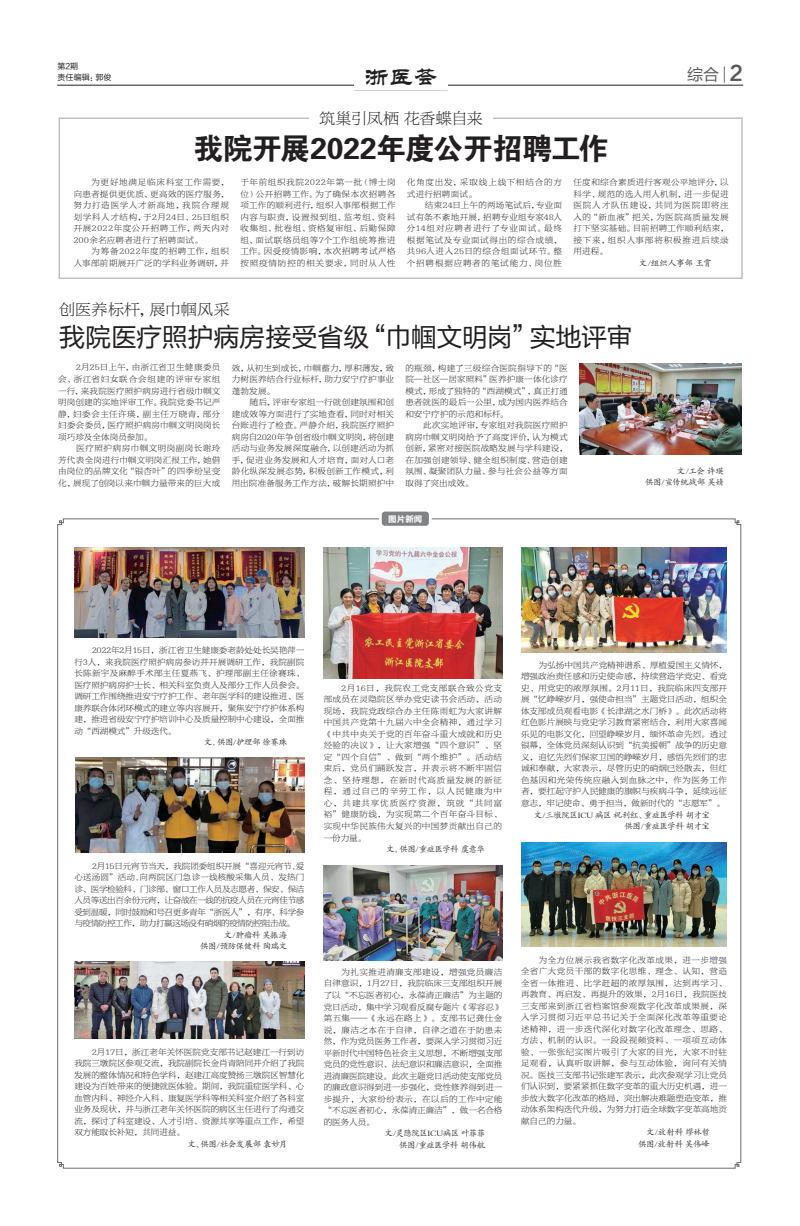
<style>
.page{position:relative;width:800px;height:1226px;background:#fff}
.page>*{position:absolute;margin:0;border:0;box-sizing:border-box;transform-origin:0 0}
.t1{font:30px "FZDHTK GBK1 0";letter-spacing:-.015em;color:#231f20}
.t2{font:26px "FZLTHK ZJRB GBK1 0";letter-spacing:-.015em;color:#231f20}
.t3{font:24px "FZL2 K GBK1 0";color:#231f20}
.t4{font:16px "FZBYSK ZJRB GBK1 0";letter-spacing:.005em;color:#231f20}
.t5{font:16px "FZLTHK GBK1 0";color:#57585a}
.t6{font:8.5px/11.5px "FZBYSK ZJRB GBK1 0";letter-spacing:.03em;color:#231f20;text-align:justify}
.t7{font:8.5px/11.5px "FZKTK GBK1 0";letter-spacing:-.055em;color:#231f20;text-align:right}
.t8{font:8.5px/11.5px "FZBYSK ZJRB GBK1 0";letter-spacing:.065em;color:#231f20;text-align:right}
.t9{font:8.5px/11.5px "FZBYSK ZJRB GBK1 0";letter-spacing:.095em;color:#231f20}
.t10{font:8.5px/11.5px "FZKTK GBK1 0";letter-spacing:-.025em;color:#231f20;text-align:right}
.t11{font:8.5px "FZKTK GBK1 0";letter-spacing:-.075em;color:#231f20}
.t12{font:8.5px "FZLTCHK ZJRB GBK1 0";color:#fff}
.t13{font:8px/11px "FZLTHK ZJRB GBK1 0";letter-spacing:.015em;color:#231f20}
.s1{font-family:"FZLTCHK ZJRB GBK1 0";font-size:20px}
</style>
<div class="page">
<hr style="left:57px;top:85px;width:686px;height:1px;background:#231f20">
<hr style="left:354px;top:88px;width:94px;height:3px;background:#d1d2d4">
<div style="left:354px;top:65px;width:94px;height:24px;background:#fff"></div>
<svg style="left:724px;top:66px;width:1px;height:17px"></svg>
<img style="left:579px;top:363px;width:162px;height:91px">
<svg style="left:57px;top:518px;width:684px;height:650px"></svg>
<svg style="left:378px;top:511px;width:55px;height:19px"></svg>
<img style="left:324px;top:865px;width:178px;height:95px">
<img style="left:74px;top:547px;width:230px;height:90px">
<img style="left:75px;top:757px;width:229px;height:95px">
<img style="left:521px;top:547px;width:206px;height:105px">
<img style="left:74px;top:960px;width:230px;height:78px">
<img style="left:521px;top:842px;width:206px;height:104px">
<img style="left:324px;top:547px;width:178px;height:131px">
<div style="left:59px;top:117px;width:684px;height:162px;border:1px solid #bcbdc0"></div>
<div style="left:309px;top:111px;width:184px;height:15px;background:#fff"></div>
<p class="t13" style="left:57px;top:61px;width:56px">第2期<br>责任编辑：郭俊</p>
<h3 class="t5" style="left:687px;top:66px;width:57px">综合 <span class="s1">2</span></h3>
<h3 class="t3" style="left:364px;top:64px;width:75px">浙医荟</h3>
<h3 class="t4" style="left:319px;top:110px;width:165px">筑巢引凤栖 花香蝶自来</h3>
<h1 class="t1" style="left:193px;top:132px;width:417px">我院开展2022年度公开招聘工作</h1>
<p class="t6" style="left:74px;top:177px;width:157px;text-indent:18px">为更好地满足临床科室工作需要，向患者提供更优质、更高效的医疗服务，努力打造医学人才新高地，我院合理规划学科人才结构，于2月24日、25日组织开展2022年度公开招聘工作，两天内对200余名应聘者进行了招聘面试。</p>
<p class="t8" style="left:74px;top:246px;width:157px">为筹备2022年度的招聘工作，组织<br>人事部前期展开广泛的学科业务调研，并</p>
<p class="t6" style="left:240px;top:177px;width:157px">于年前组织我院2022年第一批（博士岗位）公开招聘工作。为了确保本次招聘各项工作的顺利进行，组织人事部根据工作内容与职责，设置报到组、监考组、资料收集组、批卷组、资格复审组、后勤保障组、面试联络员组等7个工作组统筹推进工作。因受疫情影响，本次招聘考试严格按照疫情防控的相关要求，同时从人性</p>
<p class="t9" style="left:407px;top:177px;width:157px">化角度出发，采取线上线下相结合的方式进行招聘面试。</p>
<p class="t6" style="left:407px;top:200px;width:157px;text-indent:18px">结束24日上午的两场笔试后，专业面试有条不紊地开展，招聘专业组专家48人分14组对应聘者进行了专业面试。最终根据笔试及专业面试得出的综合成绩，共96人进入25日的综合组面试环节。整个招聘根据应聘者的笔试能力、岗位胜</p>
<p class="t6" style="left:573px;top:177px;width:157px">任度和综合素质进行客观公平地评分，以科学、规范的选人用人机制，进一步促进医院人才队伍建设，共同为医院即将注入的“新血液”把关，为医院高质量发展打下坚实基础。目前招聘工作顺利结束，接下来，组织人事部将积极推进后续录用进程。</p>
<p class="t7" style="left:639px;top:257px;width:74px">文/组织人事部 王霄</p>
<h3 class="t4" style="left:59px;top:301px;width:172px">创医养标杆，展巾帼风采</h3>
<h2 class="t2" style="left:59px;top:323px;width:575px">我院医疗照护病房接受省级“巾帼文明岗”实地评审</h2>
<p class="t6" style="left:58px;top:362px;width:164px;text-indent:18px">2月25日上午，由浙江省卫生健康委员会、浙江省妇女联合会组建的评审专家组一行，来我院医疗照护病房进行省级巾帼文明岗创建的实地评审工作。我院党委书记严静，妇委会主任许瑛，副主任万晓青，部分妇委会委员，医疗照护病房巾帼文明岗岗长项巧珍及全体岗员参加。</p>
<p class="t6" style="left:58px;top:442px;width:164px;text-indent:18px">医疗照护病房巾帼文明岗副岗长谢玲芳代表全岗进行巾帼文明岗汇报工作，她借由岗位的品牌文化“银杏叶”的四季纷呈变化，展现了创岗以来巾帼力量带来的巨大成</p>
<p class="t6" style="left:405px;top:362px;width:164px">的瓶颈，构建了三级综合医院指导下的“医院—社区—居家照料”医养护康一体化诊疗模式，形成了独特的“西湖模式”，真正打通患者就医的最后一公里，成为国内医养结合和安宁疗护的示范和标杆。</p>
<p class="t6" style="left:405px;top:419px;width:164px;text-indent:18px">此次实地评审，专家组对我院医疗照护病房巾帼文明岗给予了高度评价，认为模式创新，紧密对接医院战略发展与学科建设，在加强创建领导、健全组织制度、营造创建氛围、凝聚团队力量、参与社会公益等方面取得了突出成效。</p>
<p class="t6" style="left:232px;top:362px;width:164px">效，从初生到成长，巾帼蓄力，厚积薄发，致力树医养结合行业标杆，助力安宁疗护事业蓬勃发展。</p>
<p class="t6" style="left:232px;top:396px;width:164px;text-indent:18px">随后，评审专家组一行就创建氛围和创建成效等方面进行了实地查看，同时对相关台账进行了检查。严静介绍，我院医疗照护病房自2020年争创省级巾帼文明岗，将创建活动与业务发展深度融合，以创建活动为抓手，促进业务发展和人才培育，面对人口老龄化纵深发展态势，积极创新工作模式，利用出院准备服务工作方法，破解长期照护中</p>
<p class="t12" style="left:388px;top:514px;width:35px">图片新闻</p>
<p class="t7" style="left:645px;top:465px;width:80px">文/工会 许瑛<br>供图/宣传统战部 吴婧</p>
<p class="t6" style="left:74px;top:644px;width:231px;text-indent:18px">2022年2月15日，浙江省卫生健康委老龄处处长吴艳萍一行3人，来我院医疗照护病房参访并开展调研工作，我院副院长陈新宇及麻醉手术部主任夏燕飞、护理部副主任徐赛珠、医疗照护病房护士长、相关科室负责人及部分工作人员参会。调研工作围绕推进安宁疗护工作、老年医学科的建设推进、医康养联合体闭环模式的建立等内容展开，聚焦安宁疗护体系构建，推进省级安宁疗护培训中心及质量控制中心建设，全面推动“西湖模式”升级迭代。</p>
<p class="t7" style="left:204px;top:736px;width:85px">文、供图/护理部 徐赛珠</p>
<p class="t6" style="left:74px;top:859px;width:231px;text-indent:18px">2月15日元宵节当天，我院团委组织开展“喜迎元宵节,爱心送汤圆”活动,向两院区门急诊一线核酸采集人员、发热门诊、医学检验科、门诊部、窗口工作人员及志愿者、保安、保洁人员等送出百余份元宵，让奋战在一线的抗疫人员在元宵佳节感受到温暖，同时鼓励和号召更多青年“浙医人”，有序、科学参与疫情防控工作，助力打赢这场没有硝烟的疫情防控阻击战。</p>
<p class="t7" style="left:200px;top:928px;width:89px">文/肿瘤科 吴振海<br>供图/预防保健科 陶瑞文</p>
<p class="t6" style="left:74px;top:1045px;width:231px;text-indent:18px">2月17日，浙江老年关怀医院党支部书记赵建江一行到访我院三墩院区参观交流，我院副院长金肖青陪同并介绍了我院发展的整体情况和特色学科，赵建江高度赞扬三墩院区智慧化建设为百姓带来的便捷就医体验。期间，我院重症医学科、心血管内科、神经介入科、康复医学科等相关科室介绍了各科室业务及现状，并与浙江老年关怀医院的病区主任进行了沟通交流，探讨了科室建设、人才引培、资源共享等重点工作，希望双方能取长补短，共同进益。</p>
<p class="t7" style="left:187px;top:1137px;width:101px">文、供图/社会发展部 袁妙月</p>
<p class="t6" style="left:324px;top:682px;width:180px;text-indent:18px">2月16日，我院农工党支部联合致公党支部成员在灵隐院区举办党史读书会活动，活动现场，我院党政综合办主任陈雨虹为大家讲解中国共产党第十九届六中全会精神，通过学习《中共中央关于党的百年奋斗重大成就和历史经验的决议》，让大家增强“四个意识”、坚定“四个自信”、做到“两个维护”。活动结束后，党员们踊跃发言，并表示将不断牢固信念、坚持理想，在新时代高质量发展的新征程，通过自己的辛劳工作，以人民健康为中心，共建共享优质医疗资源，筑就“共同富裕”健康防线，为实现第二个百年奋斗目标、实现中华民族伟大复兴的中国梦贡献出自己的一份力量。</p>
<p class="t11" style="left:386px;top:844px;width:100px">文、供图/重症医学科 虞意华</p>
<p class="t6" style="left:521px;top:659px;width:208px;text-indent:18px">为弘扬中国共产党精神谱系、厚植爱国主义情怀，增强政治责任感和历史使命感，持续营造学党史、看党史、用党史的浓厚氛围。2月11日，我院临床四支部开展“忆峥嵘岁月，强使命担当”主题党日活动，组织全体支部成员观看电影《长津湖之水门桥》。此次活动将红色影片展映与党史学习教育紧密结合，利用大家喜闻乐见的电影文化，回望峥嵘岁月，缅怀革命先烈。透过银幕，全体党员深刻认识到“抗美援朝”战争的历史意义，追忆先烈们保家卫国的峥嵘岁月，感悟先烈们的忠诚和奉献，大家表示，尽管历史的硝烟已经散去，但红色基因和光荣传统应融入到血脉之中，作为医务工作者，要扛起守护人民健康的旗帜与疾病斗争，延续远征意志，牢记使命、勇于担当，做新时代的“志愿军”。</p>
<p class="t7" style="left:534px;top:808px;width:178px">文/三墩院区ICU 病区 祝利红、重症医学科 胡才宝供图/重症医学科 胡才宝</p>
<p class="t6" style="left:324px;top:966px;width:180px;text-indent:18px">为扎实推进清廉支部建设，增强党员廉洁自律意识，1月27日，我院临床三支部组织开展了以“不忘医者初心，永葆清正廉洁”为主题的党日活动，集中学习观看反腐专题片《零容忍》第五集——《永远在路上》。支部书记龚仕金说，廉洁之本在于自律，自律之道在于防患未然，作为党员医务工作者，要深入学习贯彻习近平新时代中国特色社会主义思想，不断增强支部党员的党性意识、法纪意识和廉洁意识，全面推进清廉医院建设。此次主题党日活动使支部党员的廉政意识得到进一步强化，党性修养得到进一步提升，大家纷纷表示，在以后的工作中定能“不忘医者初心，永葆清正廉洁”，做一名合格的医务人员。</p>
<p class="t7" style="left:384px;top:1127px;width:102px">文/灵隐院区ICU病区 叶菲菲供图/重症医学科 胡伟航</p>
<p class="t6" style="left:521px;top:953px;width:207px;text-indent:18px">为全方位展示我省数字化改革成果，进一步增强全省广大党员干部的数字化思维、理念、认知，营造全省一体推进、比学赶超的浓厚氛围，达到再学习、再教育、再启发、再提升的效果，2月16日，我院医技三支部来到浙江省档案馆参观数字化改革成果展，深入学习贯彻习近平总书记关于全面深化改革等重要论述精神，进一步迭代深化对数字化改革理念、思路、方法、机制的认识。一段段视频资料、一项项互动体验、一张张纪实图片吸引了大家的目光，大家不时驻足观看，认真听取讲解，参与互动体验，询问有关情况。医技三支部书记张建军表示，此次参观学习让党员们认识到，要紧紧抓住数字变革的重大历史机遇，进一步放大数字化改革的格局，突出解决难题塑造变革，推动体系架构迭代升级，为努力打造全球数字变革高地贡献自己的力量。</p>
<p class="t10" style="left:638px;top:1126px;width:73px">文/放射科 缪林哲供图/放射科 吴伟峰</p>
</div>
